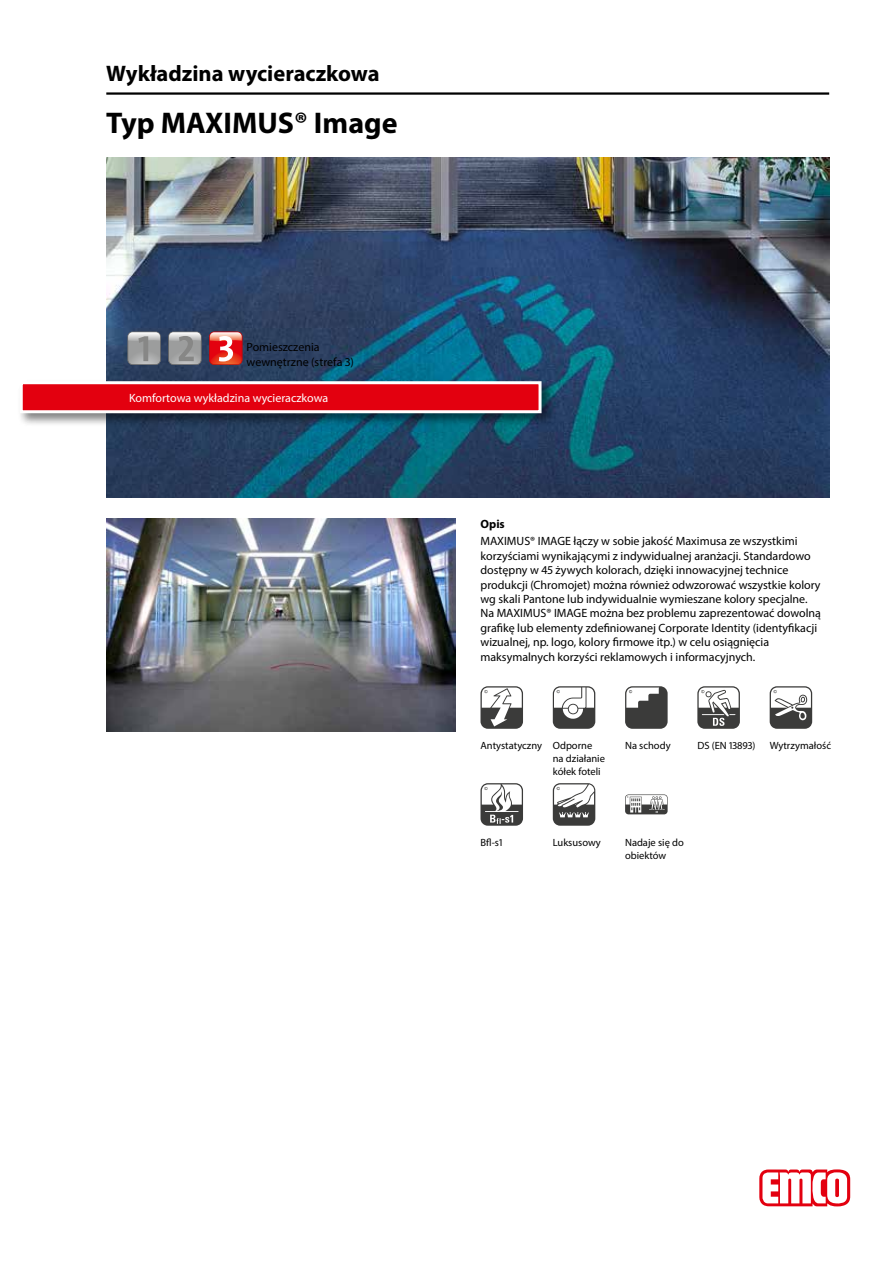
<style>
.page{position:relative;width:893px;height:1263px;background:#fff}
.page>*{position:absolute;margin:0;border:0;box-sizing:border-box;transform-origin:0 0}
.t1{font:700 30px "Myriad Pro";color:#000}
.t2{font:700 22.5px "Myriad Pro";color:#000}
.t3{font:12px/14.4px "Myriad Pro";color:#000}
.t4{font:12px "Myriad Pro";color:#fff}
.t5{font:700 12px "Myriad Pro";color:#000}
.t6{font:10.5px/12.6px "Myriad Pro";color:#000}
</style>
<div class="page">
<img style="left:106px;top:157px;width:723px;height:340px">
<hr style="left:106px;top:92px;width:723px;height:3px;background:#000">
<svg style="left:759px;top:1169px;width:91px;height:37px"></svg>
<div style="left:18px;top:379px;width:538px;height:49px;background:#000;opacity:.5"></div>
<div style="left:21px;top:383px;width:519px;height:29px;background:#e3000f"></div>
<div style="left:20px;top:381px;width:522px;height:32px;border:3px solid #fff"></div>
<svg style="left:168px;top:332px;width:33px;height:33px"></svg>
<svg style="left:209px;top:332px;width:33px;height:33px"></svg>
<svg style="left:128px;top:332px;width:33px;height:33px"></svg>
<img style="left:106px;top:519px;width:349px;height:212px">
<svg style="left:480px;top:686px;width:43px;height:43px"></svg>
<svg style="left:553px;top:686px;width:42px;height:43px"></svg>
<svg style="left:625px;top:686px;width:43px;height:43px"></svg>
<svg style="left:697px;top:686px;width:43px;height:43px"></svg>
<svg style="left:770px;top:686px;width:42px;height:43px"></svg>
<svg style="left:480px;top:783px;width:43px;height:43px"></svg>
<svg style="left:553px;top:783px;width:42px;height:43px"></svg>
<svg style="left:625px;top:794px;width:43px;height:20px"></svg>
<h2 class="t2" style="left:106px;top:59px;width:275px">Wykładzina wycieraczkowa</h2>
<h1 class="t1" style="left:106px;top:103px;width:293px">Typ MAXIMUS® Image</h1>
<p class="t3" style="left:247px;top:340px;width:109px">Pomieszczenia wewnętrzne (strefa 3)</p>
<p class="t4" style="left:129px;top:390px;width:201px">Komfortowa wykładzina wycieraczkowa</p>
<p class="t5" style="left:480px;top:516px;width:26px">Opis</p>
<p class="t3" style="left:480px;top:534px;width:342px">MAXIMUS® IMAGE łączy w sobie jakość Maximusa ze wszystkimi korzyściami wynikającymi z indywidualnej aranżacji. Standardowo dostępny w 45 żywych kolorach, dzięki innowacyjnej technice produkcji (Chromojet) można również odwzorować wszystkie kolory wg skali Pantone lub indywidualnie wymieszane kolory specjalne.<br>Na MAXIMUS® IMAGE można bez problemu zaprezentować dowolną grafikę lub elementy zdefiniowanej Corporate Identity (identyfikacji wizualnej, np. logo, kolory firmowe itp.) w celu osiągnięcia maksymalnych korzyści reklamowych i informacyjnych.</p>
<p class="t6" style="left:553px;top:739px;width:54px;text-indent:-72px">Antystatyczny Odporne na działanie kółek foteli</p>
<p class="t6" style="left:625px;top:739px;width:47px">Na schody</p>
<p class="t6" style="left:697px;top:739px;width:60px">DS (EN 13893)</p>
<p class="t6" style="left:770px;top:739px;width:63px">Wytrzymałość</p>
<p class="t6" style="left:480px;top:836px;width:23px">Bfl-s1</p>
<p class="t6" style="left:553px;top:836px;width:50px">Luksusowy</p>
<p class="t6" style="left:625px;top:836px;width:60px">Nadaje się do obiektów</p>
</div>
